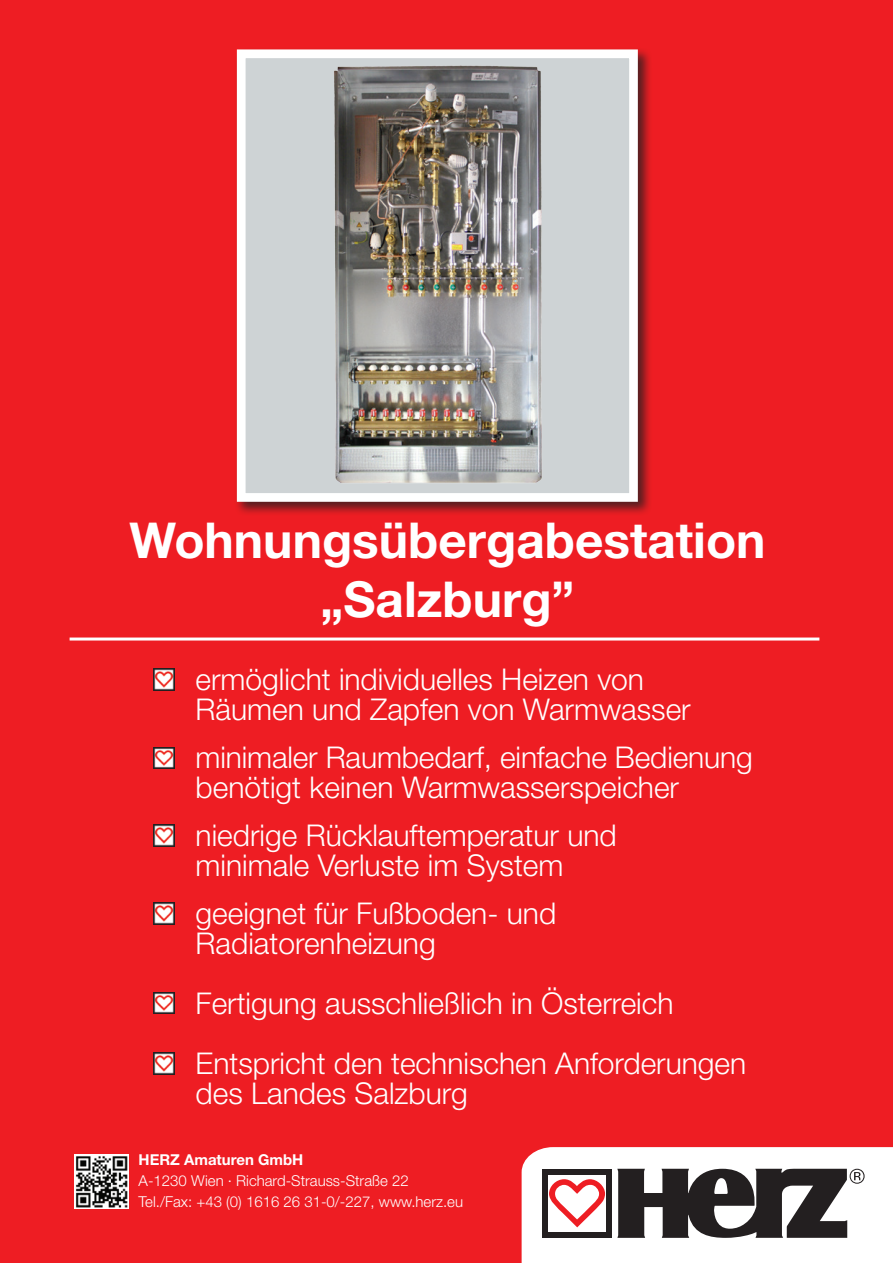
<style>
.page{position:relative;width:893px;height:1263px;background:#ee1d23}
.page>*{position:absolute;margin:0;border:0;box-sizing:border-box;transform-origin:0 0}
.t1{font:700 49.5px/59.4px "Helvetica Neue LT Std";color:#fff;text-align:center}
.t2{font:300 30px/30px "Helvetica Neue LT Std";color:#fff}
.t3{font:300 15px/21px "Helvetica Neue LT Std";color:#fff}
.t4{font:700 15px "Helvetica Neue LT Std";color:#fff}
</style>
<div class="page">
<svg style="left:522px;top:1147px;width:371px;height:116px;background:#bfb9b9"></svg>
<div style="left:542px;top:1171px;width:6px;height:64px;background:#231f20"></div>
<div style="left:606px;top:1172px;width:6px;height:64px;background:#231f20"></div>
<div style="left:542px;top:1169px;width:70px;height:5px;background:#231f20"></div>
<div style="left:542px;top:1232px;width:70px;height:6px;background:#231f20"></div>
<div style="left:234px;top:47px;width:418px;height:469px;background:#231f20;opacity:.75"></div>
<div style="left:241px;top:54px;width:392px;height:443px;background:#ced3d5"></div>
<img style="left:334px;top:65px;width:208px;height:418px">
<div style="left:237px;top:49px;width:401px;height:453px;border:9px solid #fff"></div>
<hr style="left:70px;top:637px;width:749px;height:3px;background:#fff">
<img style="left:153px;top:669px;width:21px;height:21px">
<img style="left:153px;top:825px;width:21px;height:21px">
<img style="left:153px;top:903px;width:21px;height:21px">
<img style="left:153px;top:747px;width:21px;height:22px">
<img style="left:153px;top:992px;width:21px;height:21px">
<img style="left:153px;top:1053px;width:21px;height:21px">
<img style="left:74px;top:1154px;width:55px;height:55px">
<h1 class="t1" style="left:129px;top:509px;width:638px">Wohnungsübergabestation „Salzburg”</h1>
<p class="t2" style="left:196px;top:664px;width:497px">ermöglicht individuelles Heizen von<br>Räumen und Zapfen von Warmwasser</p>
<p class="t2" style="left:196px;top:742px;width:559px">minimaler Raumbedarf, einfache Bedienung benötigt keinen Warmwasserspeicher</p>
<p class="t2" style="left:196px;top:820px;width:423px">niedrige Rücklauftemperatur und minimale Verluste im System</p>
<p class="t2" style="left:196px;top:898px;width:362px">geeignet für Fußboden- und<br>Radiatorenheizung</p>
<p class="t2" style="left:196px;top:973px;width:552px;line-height:60px">Fertigung ausschließlich in Österreich<br>Entspricht den technischen Anforderungen</p>
<p class="t2" style="left:196px;top:1078px;width:274px">des Landes Salzburg</p>
<p class="t4" style="left:139px;top:1150px;width:166px">HERZ Amaturen GmbH</p>
<p class="t3" style="left:139px;top:1170px;width:326px">A-1230 Wien · Richard-Strauss-Straße 22<br>Tel./Fax: +43 (0) 1616 26 31-0/-227, www.herz.eu</p>
</div>
